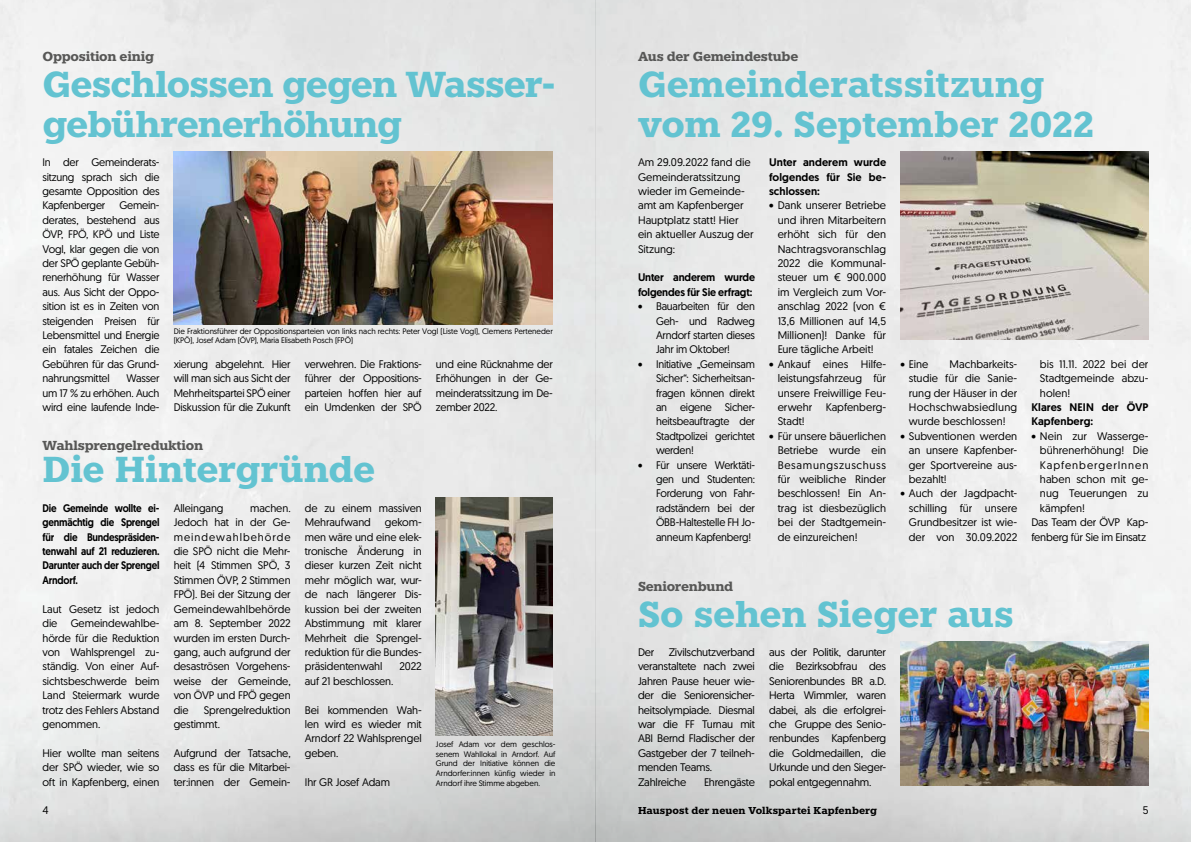
<style>
.page{position:relative;width:1191px;height:842px;background:#fff}
.page>*{position:absolute;margin:0;border:0;box-sizing:border-box;transform-origin:0 0}
.t1{font:700 36px/40px "Knile";letter-spacing:-.015em;color:#63c3d1}
.t2{font:700 13px "Knile";letter-spacing:-.025em;color:#575756}
.t3{font:11px/14.4px "Geomanist";letter-spacing:-.01em;color:#000;text-align:justify}
.t4{font:500 11px/14.4px "Geomanist";letter-spacing:-.015em;color:#000;text-align:justify;scale:.9 1}
.t5{font:500 11px/14.4px "Geomanist";letter-spacing:-.015em;color:#000}
.t6{font:500 11px/14.4px "Geomanist";letter-spacing:.005em;color:#000}
.t7{font:11px "Geomanist";letter-spacing:.085em;color:#000}
.t8{font:700 10px "Knile";letter-spacing:.005em;color:#000}
.t9{font:8px/9.6px "Geomanist";letter-spacing:-.005em;color:#000}
</style>
<div class="page">
<img style="left:0;top:0;width:1191px;height:842px">
<img style="left:174px;top:152px;width:379px;height:173px">
<img style="left:900px;top:152px;width:248px;height:187px">
<img style="left:900px;top:641px;width:248px;height:144px">
<img style="left:436px;top:497px;width:117px;height:238px">
<p class="t2" style="left:43px;top:48px;width:113px">Opposition einig</p>
<h1 class="t1" style="left:43px;top:65px;width:514px">Geschlossen gegen Wasser&shy;gebührenerhöhung</h1>
<p class="t3" style="left:43px;top:155px;width:118px">In der Gemeinderats&shy;sitzung sprach sich die gesamte Opposition des Kapfenberger</p>
<p class="t3" style="left:43px;top:198px;width:118px;text-indent:77px">Gemein&shy;derates, bestehend aus ÖVP, FPÖ, KPÖ und Liste Vogl, klar gegen die von der SPÖ geplante Gebüh&shy;renerhöhung für Wasser aus. Aus Sicht der Oppo&shy;sition ist es in Zeiten von steigenden Preisen für Lebensmittel und Energie ein fatales Zeichen die Gebühren für das Grund&shy;nahrungsmittel</p>
<p class="t9" style="left:174px;top:326px;width:381px">Die Fraktionsführer der Oppositionsparteien von links nach rechts: Peter Vogl (Liste Vogl), Clemens Perteneder (KPÖ), Josef Adam (ÖVP), Maria Elisabeth Posch (FPÖ)</p>
<p class="t3" style="left:174px;top:356px;width:118px">xierung abgelehnt. Hier will man sich aus Sicht der Mehrheitspartei SPÖ einer Diskussion für die Zukunft</p>
<p class="t3" style="left:305px;top:356px;width:118px">verwehren. Die Fraktions&shy;führer der Oppositions&shy;parteien hoffen hier auf ein Umdenken der SPÖ</p>
<p class="t3" style="left:436px;top:356px;width:118px">und eine Rücknahme der Erhöhungen in der Ge&shy;meinderatssitzung im De&shy;zember 2022.</p>
<p class="t3" style="left:43px;top:371px;width:118px;text-indent:84px">Wasser um 17 % zu erhöhen. Auch wird eine laufende Inde-</p>
<p class="t2" style="left:43px;top:437px;width:162px">Wahlsprengelreduktion</p>
<h1 class="t1" style="left:43px;top:449px;width:334px">Die Hintergründe</h1>
<p class="t3" style="left:174px;top:500px;width:51px">Alleingang</p>
<p class="t4" style="left:43px;top:501px;width:131px">Die Gemeinde wollte ei&shy;genmächtig die Sprengel für die Bundespräsiden&shy;tenwahl auf 21 reduzieren.<br>Darunter auch der Sprengel Arndorf.</p>
<p class="t3" style="left:43px;top:601px;width:118px">Laut Gesetz ist jedoch die Gemeindewahlbe&shy;hörde für die Reduktion von Wahlsprengel zu&shy;ständig. Von einer Auf&shy;sichtsbeschwerde beim Land Steiermark wurde trotz des Fehlers Abstand genommen.</p>
<p class="t3" style="left:43px;top:745px;width:118px">Hier wollte man seitens der SPÖ wieder, wie so oft in Kapfenberg, einen</p>
<p class="t3" style="left:174px;top:500px;width:118px;text-indent:77px">machen.<br>Jedoch hat in der Ge&shy;meindewahlbehörde die SPÖ nicht die Mehr&shy;heit (4 Stimmen SPÖ, 3<br>Stimmen ÖVP, 2 Stimmen FPÖ). Bei der Sitzung der Gemeindewahlbehörde am 8. September 2022 wurden im ersten Durch&shy;gang, auch aufgrund der desaströsen Vorgehens&shy;weise der Gemeinde, von ÖVP und FPÖ gegen die</p>
<p class="t3" style="left:305px;top:500px;width:118px">de zu einem massiven<br>Mehraufwand</p>
<p class="t3" style="left:305px;top:515px;width:118px;text-indent:80px">gekom&shy;men wäre und eine elek&shy;tronische Änderung in dieser kurzen Zeit nicht mehr möglich war, wur&shy;de nach längerer Dis&shy;kussion bei der zweiten Abstimmung mit klarer Mehrheit die Sprengel&shy;reduktion für die Bundes&shy;präsidentenwahl</p>
<p class="t3" style="left:399px;top:659px;width:24px">2022</p>
<p class="t3" style="left:305px;top:673px;width:90px">auf 21 beschlossen.</p>
<p class="t3" style="left:305px;top:702px;width:118px">Bei kommenden Wah&shy;len wird es wieder mit Arndorf 22 Wahlsprengel geben.</p>
<p class="t3" style="left:305px;top:774px;width:87px">Ihr GR Josef Adam</p>
<p class="t3" style="left:174px;top:702px;width:118px;text-indent:30px">Sprengelreduktion gestimmt.</p>
<p class="t3" style="left:174px;top:745px;width:118px">Aufgrund der Tatsache, dass es für die Mitarbei&shy;ter:innen der Gemein-</p>
<p class="t9" style="left:436px;top:739px;width:121px;text-align:justify">Josef Adam vor dem geschlos&shy;senem Wahllokal in Arndorf. Auf Grund der Initiative können die Arndorfer:innen künfig wieder in Arndorf ihre Stimme abgeben.</p>
<p class="t2" style="left:638px;top:48px;width:162px">Aus der Gemeindestube</p>
<h1 class="t1" style="left:638px;top:65px;width:457px">Gemeinderatssitzung vom 29. September 2022</h1>
<p class="t3" style="left:638px;top:155px;width:117px;text-align:left">Am 29.09.2022 fand die<br>Gemeinderatssitzung wieder im Gemeinde&shy;amt am Kapfenberger<br>Hauptplatz statt! Hier ein aktueller Auszug der<br>Sitzung:</p>
<p class="t5" style="left:638px;top:270px;width:118px">Unter anderem wurde folgendes für Sie erfragt:</p>
<p class="t3" style="left:656px;top:299px;width:100px;text-indent:-18px">• Bauarbeiten für den Geh- und Radweg Arndorf starten dieses Jahr im Oktober!</p>
<p class="t3" style="left:656px;top:356px;width:100px;text-indent:-18px">• Initiative „Gemeinsam Sicher“: Sicherheitsan&shy;fragen können direkt an eigene Sicher&shy;heitsbeauftragte der Stadtpolizei gerichtet werden!</p>
<p class="t3" style="left:656px;top:457px;width:100px;text-indent:-18px">• Für unsere Werktäti&shy;gen und Studenten:<br>Forderung von Fahr&shy;radständern bei der ÖBB-Haltestelle FH Jo&shy;anneum Kapfenberg!</p>
<p class="t5" style="left:769px;top:155px;width:118px;text-align:justify">Unter anderem wurde folgendes für Sie be&shy;schlossen:</p>
<p class="t3" style="left:777px;top:198px;width:110px;text-indent:-9px">• Dank unserer Betriebe und ihren Mitarbeitern erhöht sich für den Nachtragsvoranschlag 2022 die Kommunal&shy;steuer um € 900.000 im Vergleich zum Vor&shy;anschlag 2022 (von € 13,6 Millionen auf 14,5<br>Millionen)! Danke für Eure tägliche Arbeit!</p>
<p class="t3" style="left:777px;top:356px;width:110px;text-indent:-9px">• Ankauf eines Hilfe&shy;leistungsfahrzeug für unsere Freiwillige Feu&shy;erwehr Kapfenberg-Stadt!</p>
<p class="t3" style="left:777px;top:428px;width:110px;text-indent:-9px">• Für unsere bäuerlichen Betriebe wurde ein Besamungszuschuss für weibliche Rinder beschlossen! Ein An&shy;trag ist diesbezüglich bei der Stadtgemein&shy;de einzureichen!</p>
<p class="t3" style="left:909px;top:356px;width:110px;text-indent:41px">Machbarkeits&shy;studie für die Sanie&shy;rung der Häuser in der Hochschwabsiedlung wurde beschlossen!</p>
<p class="t3" style="left:909px;top:428px;width:110px;text-indent:-9px">• Subventionen werden an unsere Kapfenber&shy;ger Sportvereine aus&shy;bezahlt!</p>
<p class="t3" style="left:909px;top:486px;width:110px;text-indent:-9px">• Auch der Jagdpacht&shy;schilling für unsere Grundbesitzer ist wie&shy;der von 30.09.2022</p>
<p class="t3" style="left:900px;top:356px;width:30px">• Eine</p>
<p class="t3" style="left:1040px;top:356px;width:110px">bis 11.11. 2022 bei der Stadtgemeinde abzu&shy;holen!</p>
<p class="t6" style="left:1031px;top:400px;width:118px">Klares NEIN der ÖVP<br>Kapfenberg:</p>
<p class="t3" style="left:1031px;top:428px;width:118px">• Nein zur Wasserge-</p>
<p class="t3" style="left:1040px;top:443px;width:110px">bührenerhöhung! Die</p>
<p class="t7" style="left:1040px;top:458px;width:110px">KapfenbergerInnen</p>
<p class="t3" style="left:1040px;top:472px;width:110px">haben schon mit ge-</p>
<p class="t3" style="left:1040px;top:486px;width:110px">nug Teuerungen zu</p>
<p class="t3" style="left:1040px;top:500px;width:46px">kämpfen!</p>
<p class="t3" style="left:1031px;top:515px;width:118px">Das Team der ÖVP Kap-</p>
<p class="t3" style="left:1031px;top:529px;width:116px">fenberg für Sie im Einsatz</p>
<p class="t2" style="left:638px;top:578px;width:97px">Seniorenbund</p>
<h1 class="t1" style="left:638px;top:594px;width:377px">So sehen Sieger aus</h1>
<p class="t3" style="left:638px;top:644px;width:118px;text-align:left;text-indent:31px">Zivilschutzverband veranstaltete nach zwei<br>Jahren Pause heuer wie&shy;der die Seniorensicher&shy;heitsolympiade. Diesmal war die FF Turnau mit<br>ABI Bernd Fladischer der<br>Gastgeber der 7 teilneh&shy;menden Teams.<br>Zahlreiche</p>
<p class="t3" style="left:638px;top:644px;width:18px">Der</p>
<p class="t3" style="left:704px;top:774px;width:52px">Ehrengäste</p>
<p class="t3" style="left:769px;top:644px;width:118px">aus der Politik, darunter die Bezirksobfrau des Seniorenbundes BR a.D.<br>Herta Wimmler, waren dabei, als die erfolgrei&shy;che Gruppe des Senio&shy;renbundes Kapfenberg die Goldmedaillen, die Urkunde und den Sieger&shy;pokal entgegennahm.</p>
<p class="t3" style="left:43px;top:803px;width:8px">4</p>
<p class="t8" style="left:638px;top:804px;width:241px">Hauspost der neuen Volkspartei Kapfenberg</p>
<p class="t3" style="left:1142px;top:803px;width:7px">5</p>
</div>
